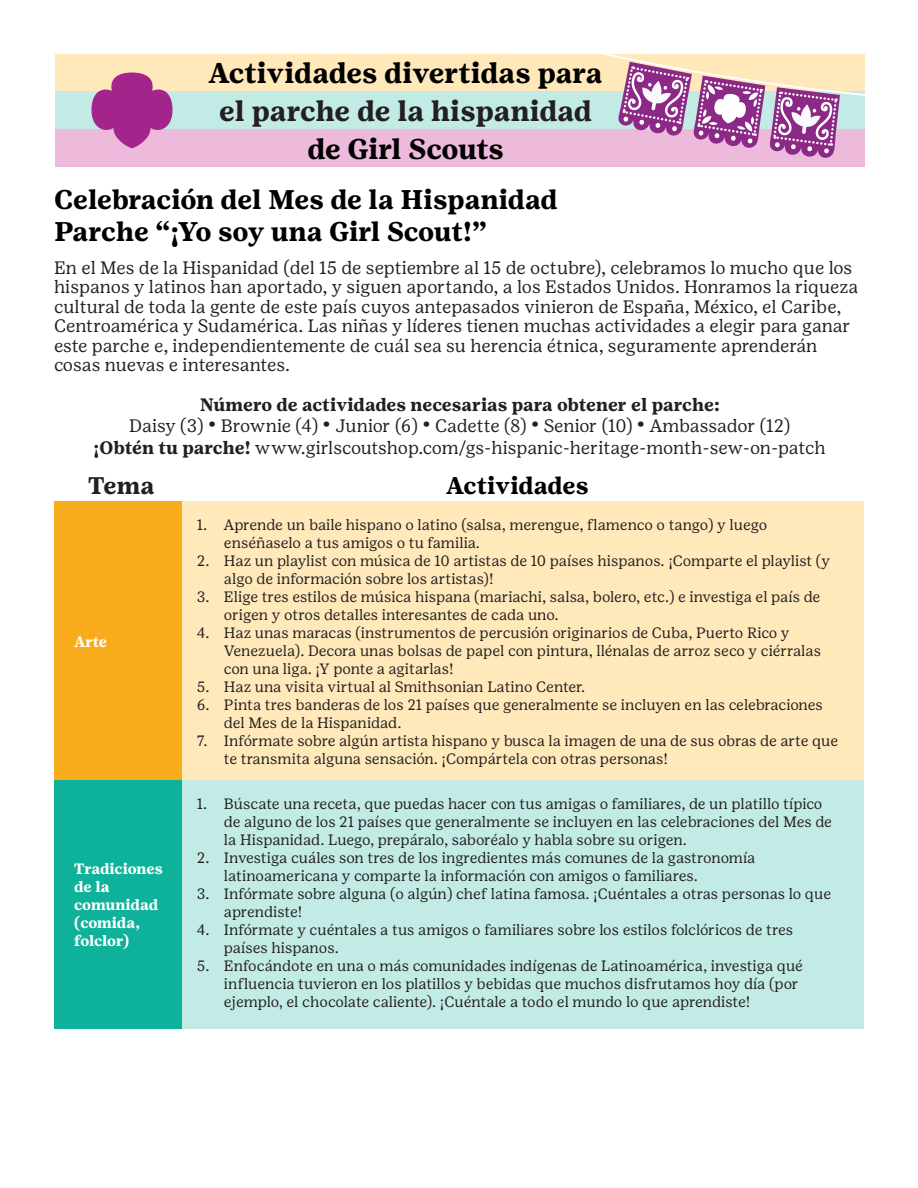
<style>
.page{position:relative;width:918px;height:1188px;background:#fff}
.page>*{position:absolute;margin:0;border:0;box-sizing:border-box;transform-origin:0 0}
.t1{font:700 28.5px "Girl Scout Text";color:#000}
.t2{font:700 28.5px "Girl Scout Text";color:#231f20}
.t3{font:700 28.5px "Girl Scout Text";letter-spacing:-.02em;color:#000}
.t4{font:700 27px "Girl Scout Text";letter-spacing:-.01em;color:#000}
.t5{font:700 24px "Girl Scout Text";color:#000}
.t6{font:700 24px "Girl Scout Text";color:#231f20}
.t7{font:18px/19.5px "Girl Scout Text";color:#231f20}
.t8{font:700 18px "Girl Scout Text";color:#231f20}
.t9{font:15px/18px "Girl Scout Text";color:#231f20}
.t10{font:700 15px/18px "Girl Scout Text";letter-spacing:-.02em;color:#fff}
.s1{font-weight:700}
</style>
<div class="page">
<svg style="left:56px;top:54px;width:809px;height:113px;background:#ddc1ca"></svg>
<div style="left:54px;top:501px;width:129px;height:279px;background:#f8ac1b"></div>
<div style="left:54px;top:780px;width:129px;height:249px;background:#0eb29b"></div>
<div style="left:183px;top:501px;width:681px;height:279px;background:#ffe8ba"></div>
<div style="left:183px;top:780px;width:681px;height:249px;background:#c2ebe6"></div>
<p class="t1" style="left:209px;top:56px;width:395px">Actividades divertidas para</p>
<p class="t2" style="left:219px;top:94px;width:375px">el parche de la hispanidad</p>
<p class="t3" style="left:307px;top:132px;width:198px">de Girl Scouts</p>
<p class="t4" style="left:54px;top:184px;width:505px">Celebración del Mes de la Hispanidad</p>
<p class="t4" style="left:54px;top:215px;width:435px">Parche “¡Yo soy una Girl Scout!”</p>
<p class="t7" style="left:54px;top:258px;width:806px">En el Mes de la Hispanidad (del 15 de septiembre al 15 de octubre), celebramos lo mucho que los hispanos y latinos han aportado, y siguen aportando, a los Estados Unidos. Honramos la riqueza cultural de toda la gente de este país cuyos antepasados vinieron de España, México, el Caribe, Centroamérica y Sudamérica. Las niñas y líderes tienen muchas actividades a elegir para ganar este parche e, independientemente de cuál sea su herencia étnica, seguramente aprenderán cosas nuevas e interesantes.</p>
<p class="t8" style="left:200px;top:395px;width:521px">Número de actividades necesarias para obtener el parche:</p>
<p class="t7" style="left:129px;top:416px;width:662px">Daisy (3) <span class="s1">•</span> Brownie (4) <span class="s1">•</span> Junior (6) <span class="s1">•</span> Cadette (8) <span class="s1">•</span> Senior (10) <span class="s1">•</span> Ambassador (12)</p>
<p class="t7" style="left:94px;top:438px;width:734px"><span class="s1">¡Obtén tu parche!</span> www.girlscoutshop.com/gs-hispanic-heritage-month-sew-on-patch</p>
<p class="t6" style="left:88px;top:471px;width:68px">Tema</p>
<p class="t5" style="left:447px;top:471px;width:144px">Actividades</p>
<p class="t10" style="left:74px;top:632px;width:34px">Arte</p>
<p class="t10" style="left:74px;top:859px;width:90px">Tradiciones de la comunidad (comida, folclor)</p>
<p class="t9" style="left:224px;top:516px;width:545px;text-indent:-27px">1. Aprende un baile hispano o latino (salsa, merengue, flamenco o tango) y luego enséñaselo a tus amigos o tu familia.</p>
<p class="t9" style="left:224px;top:552px;width:608px;text-indent:-27px">2. Haz un playlist con música de 10 artistas de 10 países hispanos. ¡Comparte el playlist (y algo de información sobre los artistas)!</p>
<p class="t9" style="left:224px;top:588px;width:598px;text-indent:-27px">3. Elige tres estilos de música hispana (mariachi, salsa, bolero, etc.) e investiga el país de origen y otros detalles interesantes de cada uno.</p>
<p class="t9" style="left:224px;top:624px;width:599px;text-indent:-27px">4. Haz unas maracas (instrumentos de percusión originarios de Cuba, Puerto Rico y<br>Venezuela). Decora unas bolsas de papel con pintura, llénalas de arroz seco y ciérralas con una liga. ¡Y ponte a agitarlas!</p>
<p class="t9" style="left:197px;top:678px;width:390px">5. Haz una visita virtual al Smithsonian Latino Center.</p>
<p class="t9" style="left:224px;top:696px;width:600px;text-indent:-27px">6. Pinta tres banderas de los 21 países que generalmente se incluyen en las celebraciones del Mes de la Hispanidad.</p>
<p class="t9" style="left:224px;top:732px;width:616px;text-indent:-27px">7. Infórmate sobre algún artista hispano y busca la imagen de una de sus obras de arte que te transmita alguna sensación. ¡Compártela con otras personas!</p>
<p class="t9" style="left:224px;top:795px;width:610px;text-indent:-27px">1. Búscate una receta, que puedas hacer con tus amigas o familiares, de un platillo típico de alguno de los 21 países que generalmente se incluyen en las celebraciones del Mes de la Hispanidad. Luego, prepáralo, saboréalo y habla sobre su origen.</p>
<p class="t9" style="left:224px;top:849px;width:533px;text-indent:-27px">2. Investiga cuáles son tres de los ingredientes más comunes de la gastronomía latinoamericana y comparte la información con amigos o familiares.</p>
<p class="t9" style="left:224px;top:885px;width:609px;text-indent:-27px">3. Infórmate sobre alguna (o algún) chef latina famosa. ¡Cuéntales a otras personas lo que aprendiste!</p>
<p class="t9" style="left:224px;top:921px;width:571px;text-indent:-27px">4. Infórmate y cuéntales a tus amigos o familiares sobre los estilos folclóricos de tres países hispanos.</p>
<p class="t9" style="left:224px;top:957px;width:581px;text-indent:-27px">5. Enfocándote en una o más comunidades indígenas de Latinoamérica, investiga qué influencia tuvieron en los platillos y bebidas que muchos disfrutamos hoy día (por ejemplo, el chocolate caliente). ¡Cuéntale a todo el mundo lo que aprendiste!</p>
</div>
